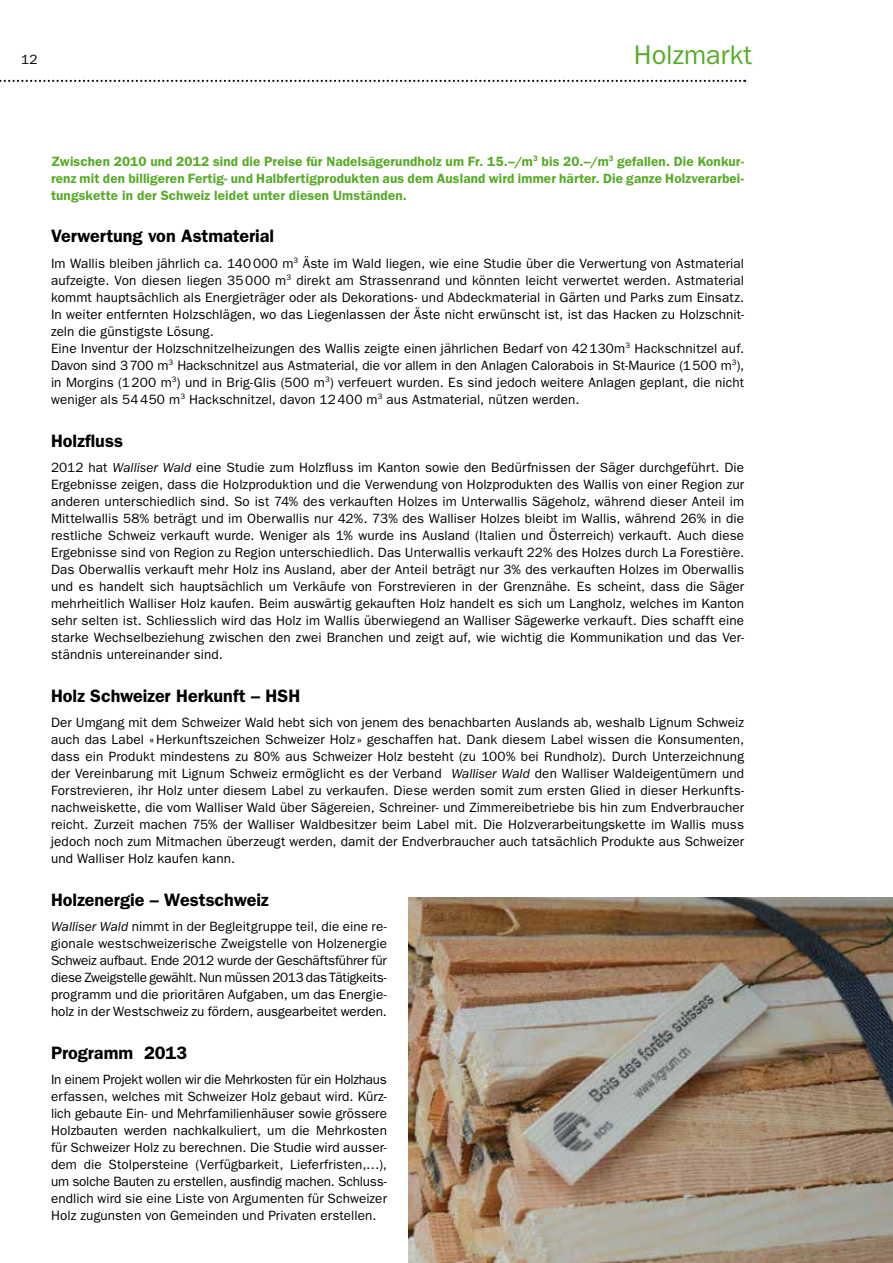
<style>
.page{position:relative;width:893px;height:1263px;background:#fff}
.page>*{position:absolute;margin:0;border:0;box-sizing:border-box;transform-origin:0 0}
.t1{font:27px "Franklin Gothic LT";color:#57ab27}
.t2{font:600 18px "Franklin Gothic LT";color:#000}
.t3{font:13.5px/17px "Franklin Gothic LT";letter-spacing:.005em;color:#000;text-align:justify}
.t4{font:600 13.5px/17px "Franklin Gothic LT";letter-spacing:.01em;color:#57ab27;text-align:justify}
.s1{font-style:italic}
</style>
<div class="page">
<svg style="left:0;top:80px;width:745px;height:2px"></svg>
<img style="left:408px;top:897px;width:485px;height:366px">
<p class="t3" style="left:21px;top:51px;width:18px">12</p>
<h1 class="t1" style="left:634px;top:39px;width:120px">Holzmarkt</h1>
<p class="t4" style="left:51px;top:153px;width:695px">Zwischen 2010 und 2012 sind die Preise für Nadelsägerundholz um Fr. 15.–/m<sup>3</sup> bis 20.–/m<sup>3</sup> gefallen. Die Konkur&shy;renz mit den billigeren Fertig- und Halbfertigprodukten aus dem Ausland wird immer härter. Die ganze Holzverarbei&shy;tungskette in der Schweiz leidet unter diesen Umständen.</p>
<h2 class="t2" style="left:51px;top:226px;width:225px">Verwertung von Astmaterial</h2>
<p class="t3" style="left:51px;top:255px;width:695px;text-align:left">Im Wallis bleiben jährlich ca. 140000 m<sup>3</sup> Äste im Wald liegen, wie eine Studie über die Verwertung von Astmaterial aufzeigte. Von diesen liegen 35000 m<sup>3</sup> direkt am Strassenrand und könnten leicht verwertet werden. Astmaterial kommt hauptsächlich als Energieträger oder als Dekorations- und Abdeckmaterial in Gärten und Parks zum Einsatz.<br>In weiter entfernten Holzschlägen, wo das Liegenlassen der Äste nicht erwünscht ist, ist das Hacken zu Holzschnit&shy;zeln die günstigste Lösung.<br>Eine Inventur der Holzschnitzelheizungen des Wallis zeigte einen jährlichen Bedarf von 42130m<sup>3</sup> Hackschnitzel auf.<br>Davon sind 3700 m<sup>3</sup> Hackschnitzel aus Astmaterial, die vor allem in den Anlagen Calorabois in St-Maurice (1500 m<sup>3</sup>), in Morgins (1200 m<sup>3</sup>) und in Brig-Glis (500 m<sup>3</sup>) verfeuert wurden. Es sind jedoch weitere Anlagen geplant, die nicht weniger als 54450 m<sup>3</sup> Hackschnitzel, davon 12400 m<sup>3</sup> aus Astmaterial, nützen werden.</p>
<h2 class="t2" style="left:51px;top:430px;width:74px">Holzfluss</h2>
<p class="t3" style="left:51px;top:459px;width:695px">2012 hat <span class="s1">Walliser Wald</span> eine Studie zum Holzfluss im Kanton sowie den Bedürfnissen der Säger durchgeführt. Die Ergebnisse zeigen, dass die Holzproduktion und die Verwendung von Holzprodukten des Wallis von einer Region zur anderen unterschiedlich sind. So ist 74% des verkauften Holzes im Unterwallis Sägeholz, während dieser Anteil im Mittelwallis 58% beträgt und im Oberwallis nur 42%. 73% des Walliser Holzes bleibt im Wallis, während 26% in die restliche Schweiz verkauft wurde. Weniger als 1% wurde ins Ausland (Italien und Österreich) verkauft. Auch diese Ergebnisse sind von Region zu Region unterschiedlich. Das Unterwallis verkauft 22% des Holzes durch La Forestière.<br>Das Oberwallis verkauft mehr Holz ins Ausland, aber der Anteil beträgt nur 3% des verkauften Holzes im Oberwallis und es handelt sich hauptsächlich um Verkäufe von Forstrevieren in der Grenznähe. Es scheint, dass die Säger mehrheitlich Walliser Holz kaufen. Beim auswärtig gekauften Holz handelt es sich um Langholz, welches im Kanton sehr selten ist. Schliesslich wird das Holz im Wallis überwiegend an Walliser Sägewerke verkauft. Dies schafft eine starke Wechselbeziehung zwischen den zwei Branchen und zeigt auf, wie wichtig die Kommunikation und das Ver&shy;ständnis untereinander sind.</p>
<h2 class="t2" style="left:51px;top:685px;width:251px">Holz Schweizer Herkunft – HSH</h2>
<p class="t3" style="left:51px;top:714px;width:695px">Der Umgang mit dem Schweizer Wald hebt sich von jenem des benachbarten Auslands ab, weshalb Lignum Schweiz auch das Label «Herkunftszeichen Schweizer Holz » geschaffen hat. Dank diesem Label wissen die Konsumenten, dass ein Produkt mindestens zu 80% aus Schweizer Holz besteht (zu 100% bei Rundholz). Durch Unterzeichnung der Vereinbarung mit Lignum Schweiz ermöglicht es der Verband <span class="s1">Walliser Wald</span> den Walliser Waldeigentümern und Forstrevieren, ihr Holz unter diesem Label zu verkaufen. Diese werden somit zum ersten Glied in dieser Herkunfts&shy;nachweiskette, die vom Walliser Wald über Sägereien, Schreiner- und Zimmereibetriebe bis hin zum Endverbraucher reicht. Zurzeit machen 75% der Walliser Waldbesitzer beim Label mit. Die Holzverarbeitungskette im Wallis muss jedoch noch zum Mitmachen überzeugt werden, damit der Endverbraucher auch tatsächlich Produkte aus Schweizer und Walliser Holz kaufen kann.</p>
<h2 class="t2" style="left:51px;top:889px;width:219px">Holzenergie – Westschweiz</h2>
<p class="t3" style="left:51px;top:918px;width:337px"><span class="s1">Walliser Wald</span> nimmt in der Begleitgruppe teil, die eine re&shy;gionale westschweizerische Zweigstelle von Holzenergie Schweiz aufbaut. Ende 2012 wurde der Geschäftsführer für diese Zweigstelle gewählt. Nun müssen 2013 das Tätigkeits&shy;programm und die prioritären Aufgaben, um das Energie&shy;holz in der Westschweiz zu fördern, ausgearbeitet werden.</p>
<h2 class="t2" style="left:51px;top:1042px;width:138px">Programm 2013</h2>
<p class="t3" style="left:51px;top:1071px;width:337px">In einem Projekt wollen wir die Mehrkosten für ein Holzhaus erfassen, welches mit Schweizer Holz gebaut wird. Kürz&shy;lich gebaute Ein- und Mehrfamilienhäuser sowie grössere Holzbauten werden nachkalkuliert, um die Mehrkosten für Schweizer Holz zu berechnen. Die Studie wird ausser&shy;dem die Stolpersteine (Verfügbarkeit, Lieferfristen,…), um solche Bauten zu erstellen, ausfindig machen. Schluss&shy;endlich wird sie eine Liste von Argumenten für Schweizer Holz zugunsten von Gemeinden und Privaten erstellen.</p>
</div>
